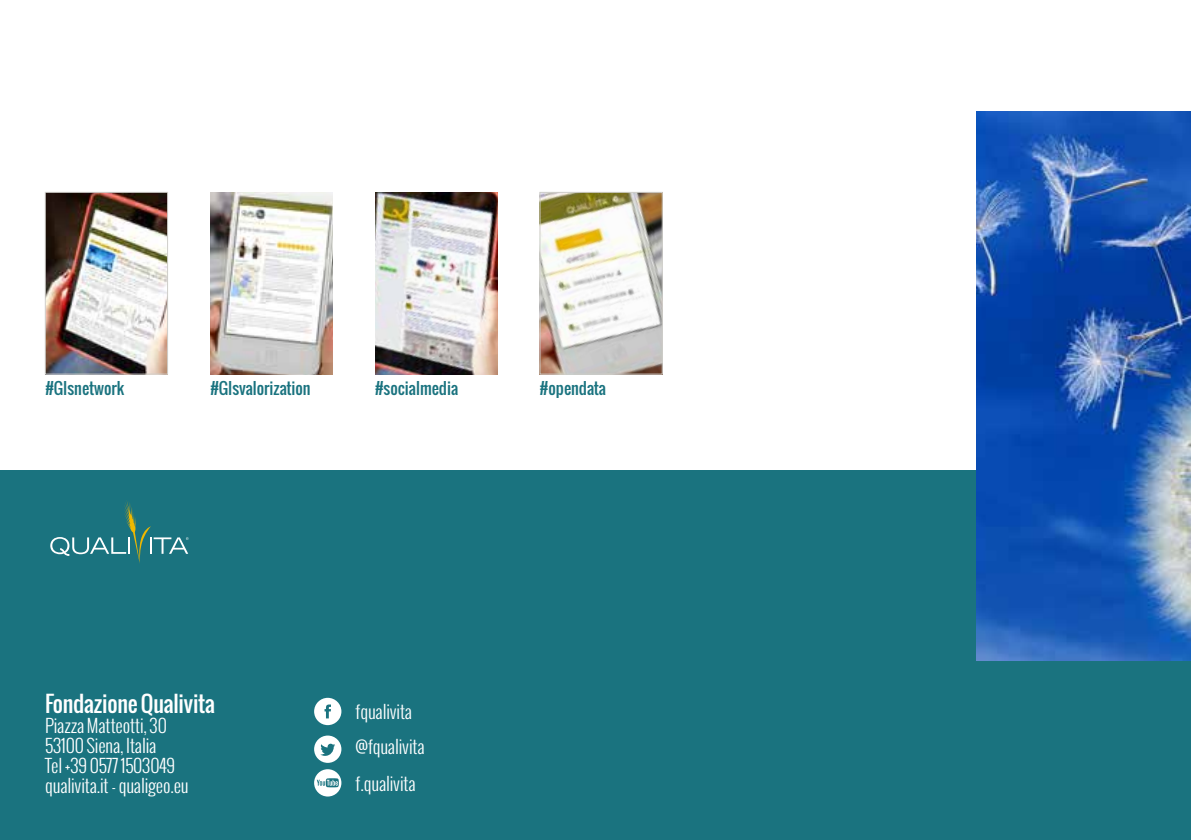
<style>
.page{position:relative;width:1191px;height:840px;background:#fff}
.page>*{position:absolute;margin:0;border:0;box-sizing:border-box;transform-origin:0 0}
.t1{font:22px "Oswald";letter-spacing:-.01em;color:#fff}
.t2{font:300 18px/20px "Oswald";letter-spacing:-.01em;color:#fff}
.t3{font:16px "Oswald";color:#1a737f}
</style>
<div class="page">
<div style="left:0;top:470px;width:1191px;height:369px;background:#1a737f"></div>
<svg style="left:50px;top:502px;width:139px;height:61px"></svg>
<img style="left:977px;top:112px;width:214px;height:547px">
<img style="left:210px;top:192px;width:123px;height:182px">
<img style="left:375px;top:192px;width:122px;height:182px">
<img style="left:542px;top:194px;width:118px;height:178px">
<div style="left:540px;top:192px;width:122px;height:182px;border:1px solid #cfceca"></div>
<img style="left:47px;top:194px;width:119px;height:178px">
<div style="left:45px;top:192px;width:123px;height:182px;border:1px solid #cfceca"></div>
<svg style="left:314px;top:697px;width:27px;height:27px"></svg>
<svg style="left:314px;top:735px;width:27px;height:27px"></svg>
<svg style="left:314px;top:769px;width:27px;height:27px"></svg>
<p class="t3" style="left:45px;top:376px;width:80px">#GIsnetwork</p>
<p class="t3" style="left:210px;top:376px;width:102px">#GIsvalorization</p>
<p class="t3" style="left:375px;top:376px;width:85px">#socialmedia</p>
<p class="t3" style="left:540px;top:376px;width:68px">#opendata</p>
<p class="t1" style="left:45px;top:686px;width:171px">Fondazione Qualivita</p>
<p class="t2" style="left:45px;top:714px;width:145px">Piazza Matteotti, 30<br>53100 Siena, Italia<br>Tel +39 0577 1503049 qualivita.it - qualigeo.eu</p>
<p class="t2" style="left:355px;top:700px;width:58px">fqualivita</p>
<p class="t2" style="left:355px;top:728px;width:71px;line-height:36.4px">@fqualivita f.qualivita</p>
</div>
